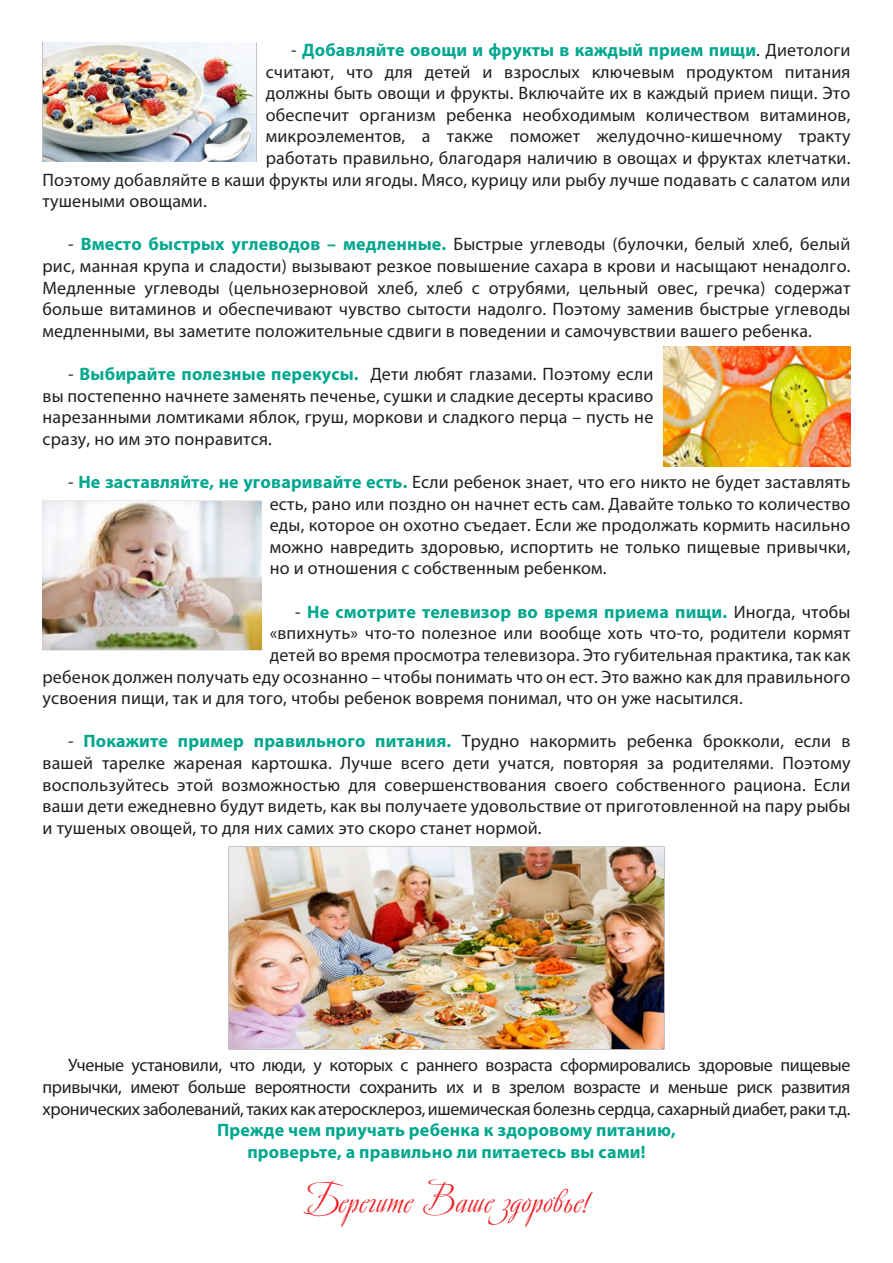
<style>
.page{position:relative;width:893px;height:1263px;background:#fff}
.page>*{position:absolute;margin:0;border:0;box-sizing:border-box;transform-origin:0 0}
.t1{font:500 45px "Avalon";letter-spacing:.01em;color:#ee1d23}
.t2{font:18px/21.6px "Myriad Pro";letter-spacing:.01em;color:#231f20;text-align:justify}
.t3{font:700 18px "Myriad Pro";letter-spacing:.01em;color:#00a78e}
.s1{font-weight:400;color:#231f20}
.s2{font-weight:700;color:#00a78e}
</style>
<div class="page">
<img style="left:43px;top:43px;width:214px;height:119px">
<img style="left:663px;top:347px;width:187px;height:119px">
<img style="left:43px;top:501px;width:218px;height:150px">
<img style="left:229px;top:847px;width:436px;height:203px">
<p class="t3" style="left:291px;top:38px;width:561px"><span class="s1">-</span> Добавляйте овощи и фрукты в каждый прием пищи<span class="s1">. Диетологи</span></p>
<p class="t2" style="left:266px;top:61px;width:586px">считают, что для детей и взрослых ключевым продуктом питания</p>
<p class="t2" style="left:266px;top:82px;width:586px">должны быть овощи и фрукты. Включайте их в каждый прием пищи. Это</p>
<p class="t2" style="left:266px;top:104px;width:586px">обеспечит организм ребенка необходимым количеством витаминов,</p>
<p class="t2" style="left:266px;top:125px;width:586px">микроэлементов, а также поможет желудочно-кишечному тракту</p>
<p class="t2" style="left:266px;top:147px;width:586px">работать правильно, благодаря наличию в овощах и фруктах клетчатки.</p>
<p class="t2" style="left:43px;top:169px;width:809px">Поэтому добавляйте в каши фрукты или ягоды. Мясо, курицу или рыбу лучше подавать с салатом или</p>
<p class="t2" style="left:43px;top:190px;width:166px">тушеными овощами.</p>
<p class="t2" style="left:43px;top:233px;width:809px;text-indent:26px">- <span class="s2">Вместо быстрых углеводов – медленные.</span> Быстрые углеводы (булочки, белый хлеб, белый рис, манная крупа и сладости) вызывают резкое повышение сахара в крови и насыщают ненадолго.<br>Медленные углеводы (цельнозерновой хлеб, хлеб с отрубями, цельный овес, гречка) содержат больше витаминов и обеспечивают чувство сытости надолго. Поэтому заменив быстрые углеводы медленными, вы заметите положительные сдвиги в поведении и самочувствии вашего ребенка.</p>
<p class="t2" style="left:43px;top:363px;width:612px;text-indent:26px">- <span class="s2">Выбирайте полезные перекусы.</span> Дети любят глазами. Поэтому если вы постепенно начнете заменять печенье, сушки и сладкие десерты красиво нарезанными ломтиками яблок, груш, моркови и сладкого перца – пусть не сразу, но им это понравится.</p>
<p class="t2" style="left:270px;top:471px;width:582px;text-indent:-202px">- <span class="s2">Не заставляйте, не уговаривайте есть.</span> Если ребенок знает, что его никто не будет заставлять есть, рано или поздно он начнет есть сам. Давайте только то количество еды, которое он охотно съедает. Если же продолжать кормить насильно можно навредить здоровью, испортить не только пищевые привычки, но и отношения с собственным ребенком.</p>
<p class="t3" style="left:295px;top:600px;width:557px"><span class="s1">-</span> Не смотрите телевизор во время приема пищи. <span class="s1">Иногда, чтобы</span></p>
<p class="t2" style="left:270px;top:622px;width:582px">«впихнуть» что-то полезное или вообще хоть что-то, родители кормят</p>
<p class="t2" style="left:270px;top:644px;width:582px">детей во время просмотра телевизора. Это губительная практика, так как</p>
<p class="t2" style="left:43px;top:665px;width:809px">ребенок должен получать еду осознанно – чтобы понимать что он ест. Это важно как для правильного</p>
<p class="t2" style="left:43px;top:687px;width:702px">усвоения пищи, так и для того, чтобы ребенок вовремя понимал, что он уже насытился.</p>
<p class="t2" style="left:43px;top:730px;width:809px;text-indent:26px">- <span class="s2">Покажите пример правильного питания.</span> Трудно накормить ребенка брокколи, если в вашей тарелке жареная картошка. Лучше всего дети учатся, повторяя за родителями. Поэтому воспользуйтесь этой возможностью для совершенствования своего собственного рациона. Если ваши дети ежедневно будут видеть, как вы получаете удовольствие от приготовленной на пару рыбы и тушеных овощей, то для них самих это скоро станет нормой.</p>
<p class="t2" style="left:43px;top:1054px;width:809px;text-indent:26px">Ученые установили, что люди, у которых с раннего возраста сформировались здоровые пищевые привычки, имеют больше вероятности сохранить их и в зрелом возрасте и меньше риск развития хронических заболеваний, таких как атеросклероз, ишемическая болезнь сердца, сахарный диабет, раки т.д.</p>
<p class="t3" style="left:217px;top:1118px;width:460px">Прежде чем приучать ребенка к здоровому питанию,</p>
<p class="t3" style="left:247px;top:1140px;width:400px">проверьте, а правильно ли питаетесь вы сами!</p>
<p class="t1" style="left:304px;top:1173px;width:287px">Берегите Ваше здоровье!</p>
</div>
